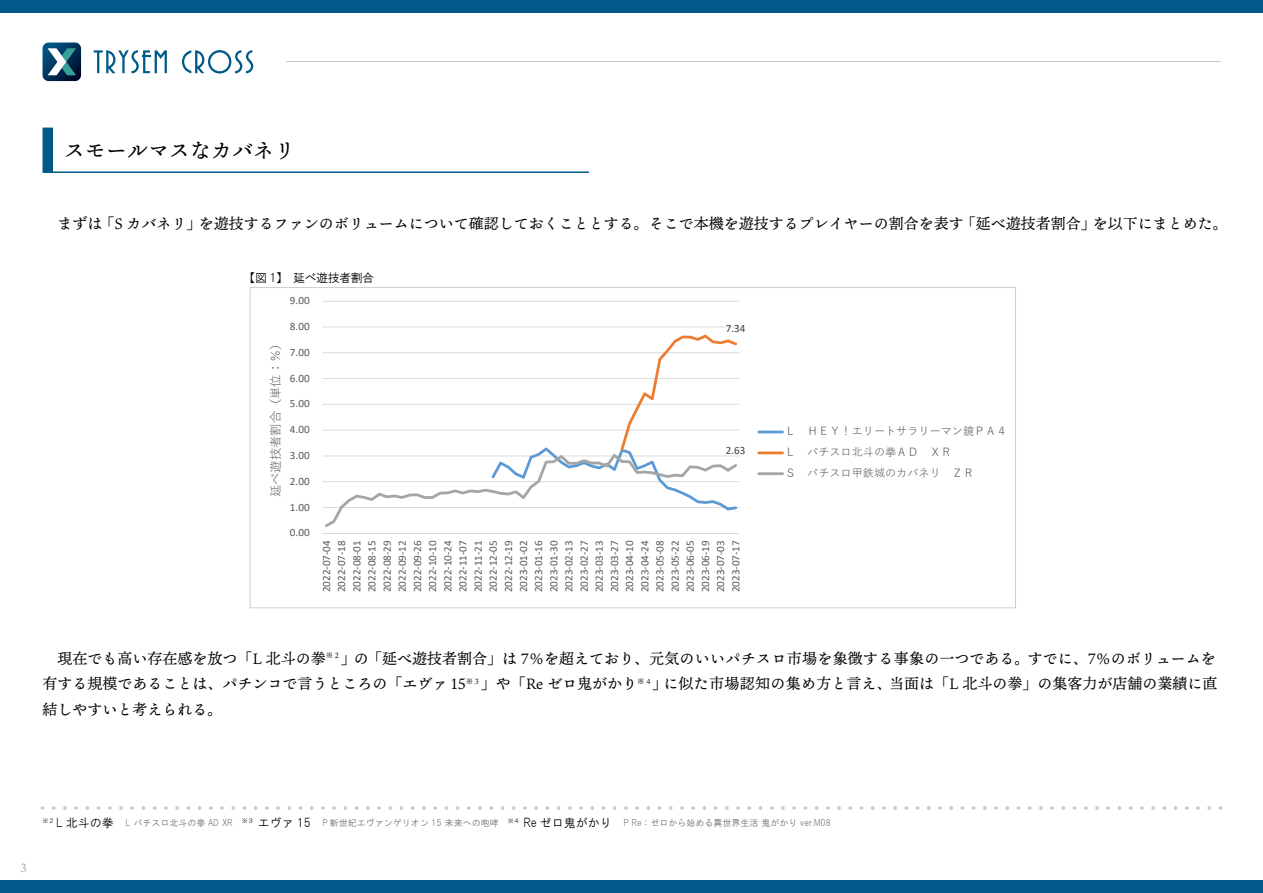
<style>
.page{position:relative;width:1263px;height:893px;background:#fff}
.page>*{position:absolute;margin:0;border:0;box-sizing:border-box;transform-origin:0 0}
.t1{font:21px "Ten Mincho Text";color:#000}
.t2{font:15px/25.5px "Ten Mincho Text";color:#000;text-align:justify}
.t3{font:12.3px "Yu Gothic";color:#595959}
.t4{font:12px "HGS Gothic M";letter-spacing:-.04em;color:#000}
.t5{font:12px "Ten Mincho Text";color:#9fa0a0}
.t6{font:11.1px/15.1px "Calibri";color:#595959;text-align:justify}
.t7{font:11.1px/20.9px "Yu Gothic";color:#595959}
.t8{font:11.1px "Calibri";color:#404040}
.t9{font:9px "HGS Gothic M";color:#727171}
.s1{font-size:12px;color:#000}
</style>
<div class="page">
<div style="left:0;top:0;width:1263px;height:13px;background:#005989"></div>
<div style="left:0;top:880px;width:1263px;height:13px;background:#005989"></div>
<svg style="left:94px;top:50px;width:73px;height:23px"></svg>
<svg style="left:182px;top:50px;width:71px;height:23px"></svg>
<svg style="left:43px;top:43px;width:38px;height:38px"></svg>
<svg style="left:41px;top:806px;width:3px;height:4px"></svg>
<svg style="left:52px;top:806px;width:1159px;height:4px"></svg>
<svg style="left:1218px;top:806px;width:4px;height:4px"></svg>
<hr style="left:286px;top:61px;width:934px;height:1px;background:#c9caca">
<svg style="left:43px;top:128px;width:546px;height:45px"></svg>
<svg style="left:250px;top:287px;width:766px;height:321px"></svg>
<h1 class="t1" style="left:64px;top:139px;width:233px">スモールマスなカバネリ</h1>
<h2 class="t2" style="left:58px;top:211px;width:1172px">まずは「S カバネリ」を遊技するファンのボリュームについて確認しておくこととする。そこで本機を遊技するプレイヤーの割合を表す「延べ遊技者割合」を以下にまとめた。</h2>
<p class="t4" style="left:244px;top:272px;width:132px">【図 1】　延べ遊技者割合</p>
<p class="t3" style="left:264px;top:497px;width:162px;rotate:-90deg">延べ遊技者割合（単位：％）</p>
<p class="t6" style="left:290px;top:293px;width:21px">9.00</p>
<p class="t6" style="left:290px;top:319px;width:21px">8.00</p>
<p class="t6" style="left:290px;top:344px;width:21px">7.00</p>
<p class="t6" style="left:290px;top:370px;width:21px">6.00</p>
<p class="t6" style="left:290px;top:396px;width:21px">5.00</p>
<p class="t6" style="left:290px;top:422px;width:21px">4.00</p>
<p class="t6" style="left:290px;top:447px;width:21px">3.00</p>
<p class="t6" style="left:290px;top:473px;width:21px">2.00</p>
<p class="t6" style="left:290px;top:499px;width:21px">1.00</p>
<p class="t6" style="left:290px;top:525px;width:21px">0.00</p>
<p class="t8" style="left:726px;top:321px;width:21px">7.34</p>
<p class="t8" style="left:726px;top:442px;width:21px">2.63</p>
<p class="t6" style="left:319px;top:592px;width:53px;rotate:-90deg">2022-07-04<br>2022-07-18<br>2022-08-01<br>2022-08-15<br>2022-08-29<br>2022-09-12<br>2022-09-26<br>2022-10-10<br>2022-10-24<br>2022-11-07<br>2022-11-21<br>2022-12-05<br>2022-12-19<br>2023-01-02<br>2023-01-16<br>2023-01-30<br>2023-02-13<br>2023-02-27<br>2023-03-13<br>2023-03-27<br>2023-04-10<br>2023-04-24<br>2023-05-08<br>2023-05-22<br>2023-06-05<br>2023-06-19<br>2023-07-03<br>2023-07-17</p>
<p class="t7" style="left:785px;top:419px;width:224px">Ｌ ＨＥＹ！エリートサラリーマン鏡ＰＡ４<br>Ｌ パチスロ北斗の拳ＡＤ ＸＲ<br>Ｓ パチスロ甲鉄城のカバネリ ＺＲ</p>
<h2 class="t2" style="left:43px;top:646px;width:1176px;text-indent:15px">現在でも高い存在感を放つ「L 北斗の拳<sup>※２</sup>」の「延べ遊技者割合」は 7％を超えており、元気のいいパチスロ市場を象徴する事象の一つである。すでに、7％のボリュームを有する規模であることは、パチンコで言うところの「エヴァ 15<sup>※３</sup>」や「Re ゼロ鬼がかり<sup>※４</sup>」に似た市場認知の集め方と言え、当面は「L 北斗の拳」の集客力が店舗の業績に直結しやすいと考えられる。</h2>
<p class="t5" style="left:20px;top:861px;width:8px">3</p>
<p class="t9" style="left:42px;top:818px;width:790px"><sup>※２</sup> <span class="s1">L 北斗の拳　</span>L パチスロ北斗の拳 AD XR　<sup>※３</sup> <span class="s1">エヴァ 15　</span>P 新世紀エヴァンゲリオン 15 未来への咆哮　<sup>※４</sup> <span class="s1">Re ゼロ鬼がかり　</span>P Re：ゼロから始める異世界生活 鬼がかり ver.M08</p>
</div>
